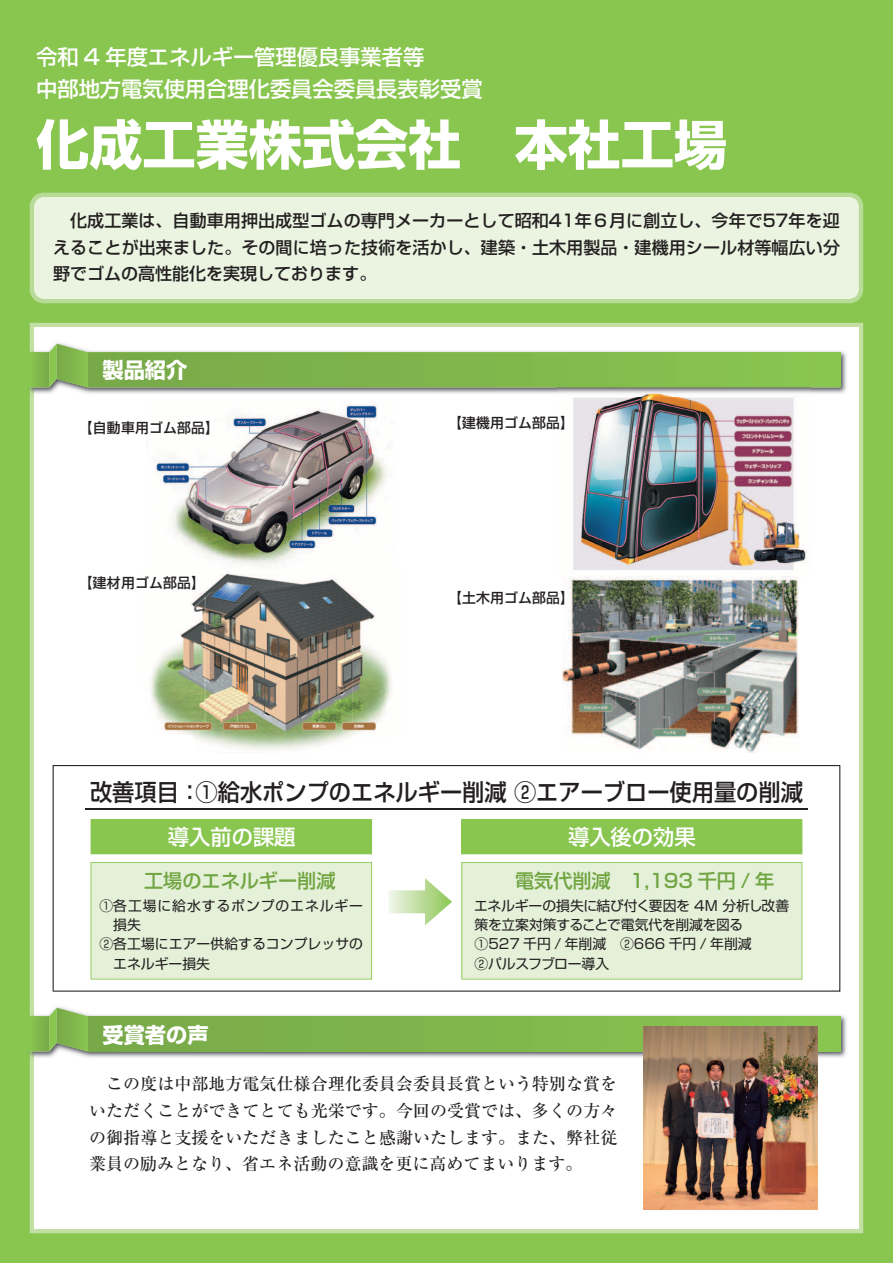
<style>
.page{position:relative;width:893px;height:1263px;background:#89c650}
.page>*{position:absolute;margin:0;border:0;box-sizing:border-box;transform-origin:0 0}
.t1{font:700 53.1px "Shin Go Pro";color:#fff}
.t2{font:500 23.4px "Shin Go Pro";color:#231f20;scale:.95 1}
.t3{font:500 21.3px/32px "Shin Go Pro";color:#fff}
.t4{font:700 21.3px "Shin Go Pro";color:#fff}
.t5{font:500 19.2px "Shin Go Pro";color:#71a542}
.t6{font:500 16.95px/26.5px "Ryumin Pro";color:#231f20;text-align:justify}
.t7{font:500 16.95px/26.5px "Shin Go Pro";letter-spacing:.005em;color:#231f20;text-align:justify}
.t8{font:13.8px/19.2px "Shin Go Pro";color:#231f20}
.t9{font:500 13.8px "Shin Go Pro";letter-spacing:.015em;color:#231f20}
.t10{font:13.8px "Shin Go Pro";letter-spacing:.065em;color:#231f20}
</style>
<div class="page">
<svg style="left:30px;top:193px;width:833px;height:110px;background:#e6f1da"></svg>
<div style="left:30px;top:323px;width:833px;height:910px;background:#fff"></div>
<img style="left:29px;top:1003px;width:820px;height:57px">
<div style="left:88px;top:1016px;width:752px;height:35px;background:linear-gradient(to right,#77a848,#89c650)"></div>
<svg style="left:30px;top:1008px;width:58px;height:43px"></svg>
<svg style="left:53px;top:765px;width:787px;height:227px;background:#f5f6f5"></svg>
<svg style="left:91px;top:819px;width:281px;height:35px"></svg>
<div style="left:91px;top:862px;width:281px;height:117px;background:#e4f0d8"></div>
<svg style="left:461px;top:819px;width:341px;height:35px"></svg>
<div style="left:461px;top:862px;width:341px;height:117px;background:#e4f0d8"></div>
<svg style="left:389px;top:878px;width:63px;height:47px;background:#e0efd1"></svg>
<hr style="left:85px;top:809px;width:723px;height:1px;background:#231f20">
<img style="left:643px;top:1026px;width:175px;height:184px">
<img style="left:147px;top:401px;width:247px;height:168px">
<img style="left:557px;top:396px;width:253px;height:182px">
<img style="left:563px;top:576px;width:236px;height:177px">
<img style="left:137px;top:569px;width:264px;height:189px">
<img style="left:29px;top:340px;width:820px;height:56px">
<svg style="left:30px;top:344px;width:810px;height:43px"></svg>
<hr style="left:26px;top:1016px;width:4px;height:35px;background:#89c650">
<hr style="left:26px;top:352px;width:4px;height:35px;background:#89c650">
<p class="t3" style="left:36px;top:38px;width:448px">令和 4 年度エネルギー管理優良事業者等<br>中部地方電気使用合理化委員会委員長表彰受賞</p>
<h1 class="t1" style="left:36px;top:102px;width:692px">化成工業株式会社　本社工場</h1>
<p class="t7" style="left:53px;top:205px;width:788px">　化成工業は、自動車用押出成型ゴムの専門メーカーとして昭和41年６月に創立し、今年で57年を迎えることが出来ました。その間に培った技術を活かし、建築・土木用製品・建機用シール材等幅広い分野でゴムの高性能化を実現しております。</p>
<p class="t4" style="left:102px;top:353px;width:87px">製品紹介</p>
<p class="t9" style="left:79px;top:417px;width:142px">【自動車用ゴム部品】</p>
<p class="t9" style="left:79px;top:571px;width:128px">【建材用ゴム部品】</p>
<p class="t9" style="left:448px;top:411px;width:128px">【建機用ゴム部品】</p>
<p class="t9" style="left:448px;top:586px;width:128px">【土木用ゴム部品】</p>
<h2 class="t2" style="left:90px;top:773px;width:752px">改善項目：①給水ポンプのエネルギー削減 ②エアーブロー使用量の削減</h2>
<p class="t3" style="left:168px;top:819px;width:129px">導入前の課題</p>
<p class="t5" style="left:144px;top:865px;width:193px">工場のエネルギー削減</p>
<p class="t10" style="left:99px;top:894px;width:265px">①各工場に給水するポンプのエネルギー</p>
<p class="t8" style="left:113px;top:914px;width:29px">損失</p>
<p class="t8" style="left:99px;top:933px;width:265px">②各工場にエアー供給するコンプレッサの</p>
<p class="t8" style="left:113px;top:952px;width:98px">エネルギー損失</p>
<p class="t3" style="left:568px;top:819px;width:129px">導入後の効果</p>
<p class="t5" style="left:515px;top:865px;width:261px">電気代削減　1,193 千円 / 年</p>
<p class="t8" style="left:474px;top:895px;width:316px">エネルギーの損失に結び付く要因を 4M 分析し改善策を立案対策することで電気代を削減を図る<br>①527 千円 / 年削減　②666 千円 / 年削減<br>②パルスフブロー導入</p>
<p class="t4" style="left:102px;top:1017px;width:108px">受賞者の声</p>
<p class="t6" style="left:89px;top:1069px;width:530px">　この度は中部地方電気仕様合理化委員会委員長賞という特別な賞をいただくことができてとても光栄です。今回の受賞では、多くの方々の御指導と支援をいただきましたこと感謝いたします。また、弊社従業員の励みとなり、省エネ活動の意識を更に高めてまいります。</p>
</div>
